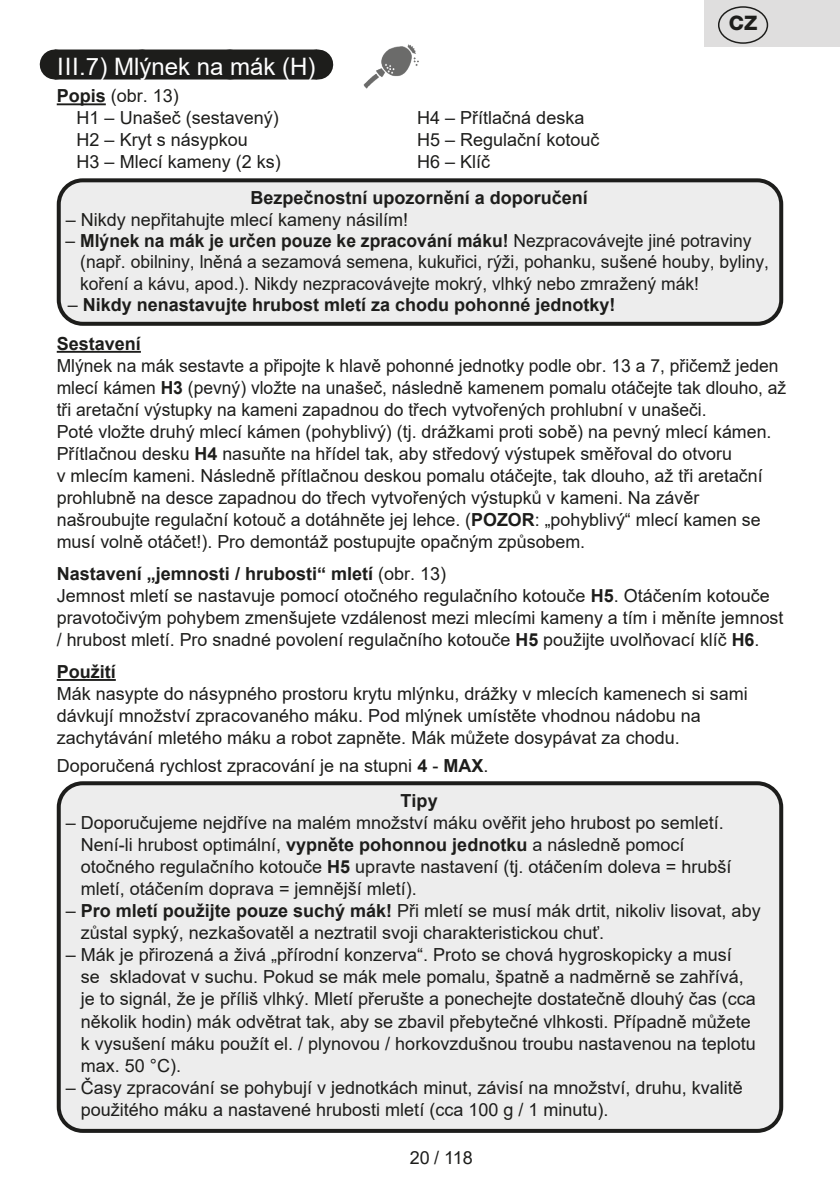
<style>
.page{position:relative;width:840px;height:1191px;background:#fff}
.page>*{position:absolute;margin:0;border:0;box-sizing:border-box;transform-origin:0 0}
.Grafický_nadpis_ETA{font:24px "Arial";color:#fff}
.t1{font:800 20px "Helvetica Neue OT";color:#1d1d1b}
.Normální{font:18px/22px "Arial";color:#1d1d1b}
.Normální-2{font:700 18px "Arial";color:#1d1d1b}
.s1{font-weight:700}
.s2{font-weight:400}
</style>
<div class="page">
<div style="left:55px;top:49px;width:262px;height:30px;background:#1d1d1b"></div>
<svg style="left:142px;top:49px;width:131px;height:1px"></svg>
<hr style="left:317px;top:49px;width:1px;height:30px;background:#1d1d1b">
<hr style="left:57px;top:103px;width:49px;height:2px;background:#1d1d1b">
<hr style="left:57px;top:351px;width:84px;height:2px;background:#1d1d1b">
<hr style="left:57px;top:679px;width:59px;height:2px;background:#1d1d1b">
<img style="left:363px;top:44px;width:56px;height:45px">
<div style="left:59px;top:180px;width:721px;height:144px;background:#ededed;border-radius:24px"></div>
<div style="left:57px;top:178px;width:725px;height:148px;border:4px solid #1d1d1b;border-radius:24px"></div>
<div style="left:59px;top:783px;width:721px;height:347px;background:#ededed;border-radius:24px"></div>
<div style="left:57px;top:781px;width:725px;height:351px;border:4px solid #1d1d1b;border-radius:24px"></div>
<div style="left:704px;top:0;width:135px;height:47px;background:#dfdede"></div>
<div style="left:717px;top:6px;width:50px;height:38px;border:1px solid #1d1d1b;border-radius:50%"></div>
<p class="t1" style="left:728px;top:11px;width:30px">CZ</p>
<p class="Grafický_nadpis_ETA" style="left:57px;top:50px;width:260px">III.7) Mlýnek na mák (H)</p>
<p class="Normální" style="left:57px;top:85px;width:124px"><span class="s1">Popis</span> (obr. 13)</p>
<p class="Normální" style="left:77px;top:107px;width:204px">H1 – Unašeč (sestavený)</p>
<p class="Normální" style="left:417px;top:107px;width:169px">H4 – Přítlačná deska</p>
<p class="Normální" style="left:77px;top:129px;width:173px">H2 – Kryt s násypkou</p>
<p class="Normální" style="left:417px;top:129px;width:184px">H5 – Regulační kotouč</p>
<p class="Normální" style="left:77px;top:151px;width:206px">H3 – Mlecí kameny (2 ks)</p>
<p class="Normální" style="left:417px;top:151px;width:75px">H6 – Klíč</p>
<p class="Normální-2" style="left:250px;top:185px;width:339px">Bezpečnostní upozornění a doporučení</p>
<p class="Normální" style="left:66px;top:208px;width:344px">– Nikdy nepřitahujte mlecí kameny násilím!</p>
<p class="Normální" style="left:80px;top:230px;width:690px;line-height:21.2px;text-indent:-15px">– <span class="s1">Mlýnek na mák je určen pouze ke zpracování máku!</span> Nezpracovávejte jiné potraviny (např. obilniny, lněná a sezamová semena, kukuřici, rýži, pohanku, sušené houby, byliny, koření a kávu, apod.). Nikdy nezpracovávejte mokrý, vlhký nebo zmražený mák!</p>
<p class="Normální-2" style="left:68px;top:292px;width:549px"><span class="s2">–</span> Nikdy nenastavujte hrubost mletí za chodu pohonné jednotky!</p>
<p class="Normální-2" style="left:57px;top:331px;width:86px">Sestavení</p>
<p class="Normální" style="left:57px;top:354px;width:730px">Mlýnek na mák sestavte a připojte k hlavě pohonné jednotky podle obr. 13 a 7, přičemž jeden mlecí kámen <span class="s1">H3</span> (pevný) vložte na unašeč, následně kamenem pomalu otáčejte tak dlouho, až tři aretační výstupky na kameni zapadnou do třech vytvořených prohlubní v unašeči.<br>Poté vložte druhý mlecí kámen (pohyblivý) (tj. drážkami proti sobě) na pevný mlecí kámen.<br>Přítlačnou desku <span class="s1">H4</span> nasuňte na hřídel tak, aby středový výstupek směřoval do otvoru<br>v mlecím kameni. Následně přítlačnou deskou pomalu otáčejte, tak dlouho, až tři aretační prohlubně na desce zapadnou do třech vytvořených výstupků v kameni. Na závěr našroubujte regulační kotouč a dotáhněte jej lehce. (<span class="s1">POZOR</span>: „pohyblivý“ mlecí kamen se musí volně otáčet!). Pro demontáž postupujte opačným způsobem.</p>
<p class="Normální-2" style="left:57px;top:561px;width:391px">Nastavení „jemnosti / hrubosti“ mletí <span class="s2">(obr. 13)</span></p>
<p class="Normální" style="left:57px;top:584px;width:727px">Jemnost mletí se nastavuje pomocí otočného regulačního kotouče <span class="s1">H5</span>. Otáčením kotouče pravotočivým pohybem zmenšujete vzdálenost mezi mlecími kameny a tím i měníte jemnost / hrubost mletí. Pro snadné povolení regulačního kotouče <span class="s1">H5</span> použijte uvolňovací klíč <span class="s1">H6</span>.</p>
<p class="Normální-2" style="left:57px;top:659px;width:61px">Použití</p>
<p class="Normální" style="left:57px;top:682px;width:692px">Mák nasypte do násypného prostoru krytu mlýnku, drážky v mlecích kamenech si sami dávkují množství zpracovaného máku. Pod mlýnek umístěte vhodnou nádobu na zachytávání mletého máku a robot zapněte. Mák můžete dosypávat za chodu.</p>
<p class="Normální" style="left:57px;top:754px;width:433px">Doporučená rychlost zpracování je na stupni <span class="s1">4</span> - <span class="s1">MAX</span>.</p>
<p class="Normální-2" style="left:400px;top:788px;width:39px">Tipy</p>
<p class="Normální" style="left:81px;top:812px;width:651px;text-indent:-15px">– Doporučujeme nejdříve na malém množství máku ověřit jeho hrubost po semletí.<br>Není-li hrubost optimální, <span class="s1">vypněte pohonnou jednotku</span> a následně pomocí otočného regulačního kotouče <span class="s1">H5</span> upravte nastavení (tj. otáčením doleva = hrubší mletí, otáčením doprava = jemnější mletí).</p>
<p class="Normální" style="left:81px;top:900px;width:681px;text-indent:-15px">– <span class="s1">Pro mletí použijte pouze suchý mák!</span> Při mletí se musí mák drtit, nikoliv lisovat, aby zůstal sypký, nezkašovatěl a neztratil svoji charakteristickou chuť.</p>
<p class="Normální" style="left:81px;top:944px;width:676px;text-indent:-15px">– Mák je přirozená a živá „přírodní konzerva“. Proto se chová hygroskopicky a musí<br>se skladovat v suchu. Pokud se mák mele pomalu, špatně a nadměrně se zahřívá, je to signál, že je příliš vlhký. Mletí přerušte a ponechejte dostatečně dlouhý čas (cca několik hodin) mák odvětrat tak, aby se zbavil přebytečné vlhkosti. Případně můžete k vysušení máku použít el. / plynovou / horkovzdušnou troubu nastavenou na teplotu max. 50 °C).</p>
<p class="Normální" style="left:81px;top:1076px;width:663px;text-indent:-15px">– Časy zpracování se pohybují v jednotkách minut, závisí na množství, druhu, kvalitě použitého máku a nastavené hrubosti mletí (cca 100 g / 1 minutu).</p>
<p class="Normální" style="left:410px;top:1147px;width:64px">20 / 118</p>
</div>
